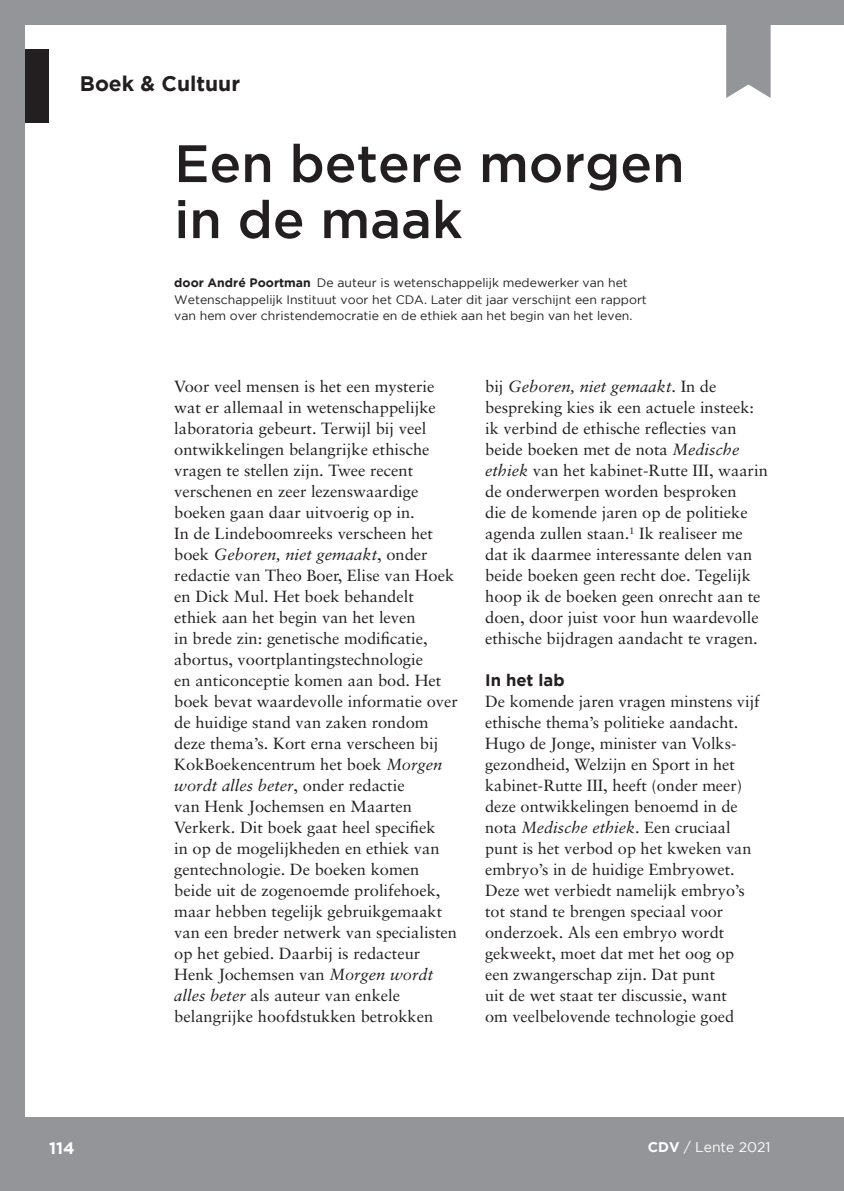
<style>
.page{position:relative;width:844px;height:1191px;background:#fff}
.page>*{position:absolute;margin:0;border:0;box-sizing:border-box;transform-origin:0 0}
.t1{font:500 52.5px/56px "Gotham";color:#231f20}
.t2{font:700 21px "Gotham";color:#231f20}
.t3{font:700 16.62px "Gotham";color:#231f20}
.t4{font:700 16.62px "Gotham";color:#fff}
.t5{font:16.1px/21px "Sabon LT";color:#231f20}
.t6{font:14px "Gotham";color:#fff}
.t7{font:12.25px/16.6px "Gotham";color:#231f20}
.s1{font-weight:700}
.s2{font-style:italic}
</style>
<div class="page">
<svg style="left:726px;top:24px;width:44px;height:74px;background:#9d9fa2"></svg>
<div style="left:0;top:49px;width:49px;height:73px;background:#231f20"></div>
<div style="left:0;top:1117px;width:843px;height:74px;background:#939598"></div>
<div style="left:0;top:0;width:843px;height:24px;background:#939598"></div>
<div style="left:0;top:0;width:24px;height:1191px;background:#939598"></div>
<h2 class="t2" style="left:80px;top:71px;width:162px">Boek &amp; Cultuur</h2>
<h1 class="t1" style="left:174px;top:134px;width:511px">Een betere morgen in de maak</h1>
<p class="t7" style="left:174px;top:274px;width:474px"><span class="s1">door André Poortman</span> De auteur is wetenschappelijk medewerker van het<br>Wetenschappelijk Instituut voor het CDA. Later dit jaar verschijnt een rapport van hem over christendemocratie en de ethiek aan het begin van het leven.</p>
<p class="t5" style="left:174px;top:376px;width:285px">Voor veel mensen is het een mysterie wat er allemaal in wetenschappelijke laboratoria gebeurt. Terwijl bij veel ontwikkelingen belangrijke ethische vragen te stellen zijn. Twee recent verschenen en zeer lezenswaardige boeken gaan daar uitvoerig op in.<br>In de Lindeboomreeks verscheen het boek <span class="s2">Geboren, niet gemaakt</span>, onder redactie van Theo Boer, Elise van Hoek en Dick Mul. Het boek behandelt ethiek aan het begin van het leven<br>in brede zin: genetische modificatie, abortus, voortplantingstechnologie<br>en anticonceptie komen aan bod. Het boek bevat waardevolle informatie over de huidige stand van zaken rondom deze thema’s. Kort erna verscheen bij KokBoekencentrum het boek <span class="s2">Morgen wordt alles beter</span>, onder redactie<br>van Henk Jochemsen en Maarten Verkerk. Dit boek gaat heel specifiek<br>in op de mogelijkheden en ethiek van gentechnologie. De boeken komen beide uit de zogenoemde prolifehoek, maar hebben tegelijk gebruikgemaakt van een breder netwerk van specialisten op het gebied. Daarbij is redacteur Henk Jochemsen van <span class="s2">Morgen wordt alles beter</span> als auteur van enkele belangrijke hoofdstukken betrokken</p>
<p class="t5" style="left:485px;top:376px;width:284px">bij <span class="s2">Geboren, niet gemaakt</span>. In de bespreking kies ik een actuele insteek: ik verbind de ethische reflecties van beide boeken met de nota <span class="s2">Medische ethiek</span> van het kabinet-Rutte III, waarin de onderwerpen worden besproken<br>die de komende jaren op de politieke agenda zullen staan.<sup>1</sup> Ik realiseer me dat ik daarmee interessante delen van beide boeken geen recht doe. Tegelijk hoop ik de boeken geen onrecht aan te doen, door juist voor hun waardevolle ethische bijdragen aandacht te vragen.</p>
<p class="t3" style="left:485px;top:671px;width:81px">In het lab</p>
<p class="t5" style="left:485px;top:691px;width:276px">De komende jaren vragen minstens vijf ethische thema’s politieke aandacht.<br>Hugo de Jonge, minister van Volks&shy;gezondheid, Welzijn en Sport in het kabinet-Rutte III, heeft (onder meer) deze ontwikkelingen benoemd in de nota <span class="s2">Medische ethiek</span>. Een cruciaal punt is het verbod op het kweken van embryo’s in de huidige Embryowet.<br>Deze wet verbiedt namelijk embryo’s tot stand te brengen speciaal voor onderzoek. Als een embryo wordt gekweekt, moet dat met het oog op een zwangerschap zijn. Dat punt<br>uit de wet staat ter discussie, want<br>om veelbelovende technologie goed</p>
<p class="t4" style="left:49px;top:1138px;width:27px">114</p>
<p class="t6" style="left:647px;top:1138px;width:124px"><span class="s1">CDV</span> / Lente 2021</p>
</div>
